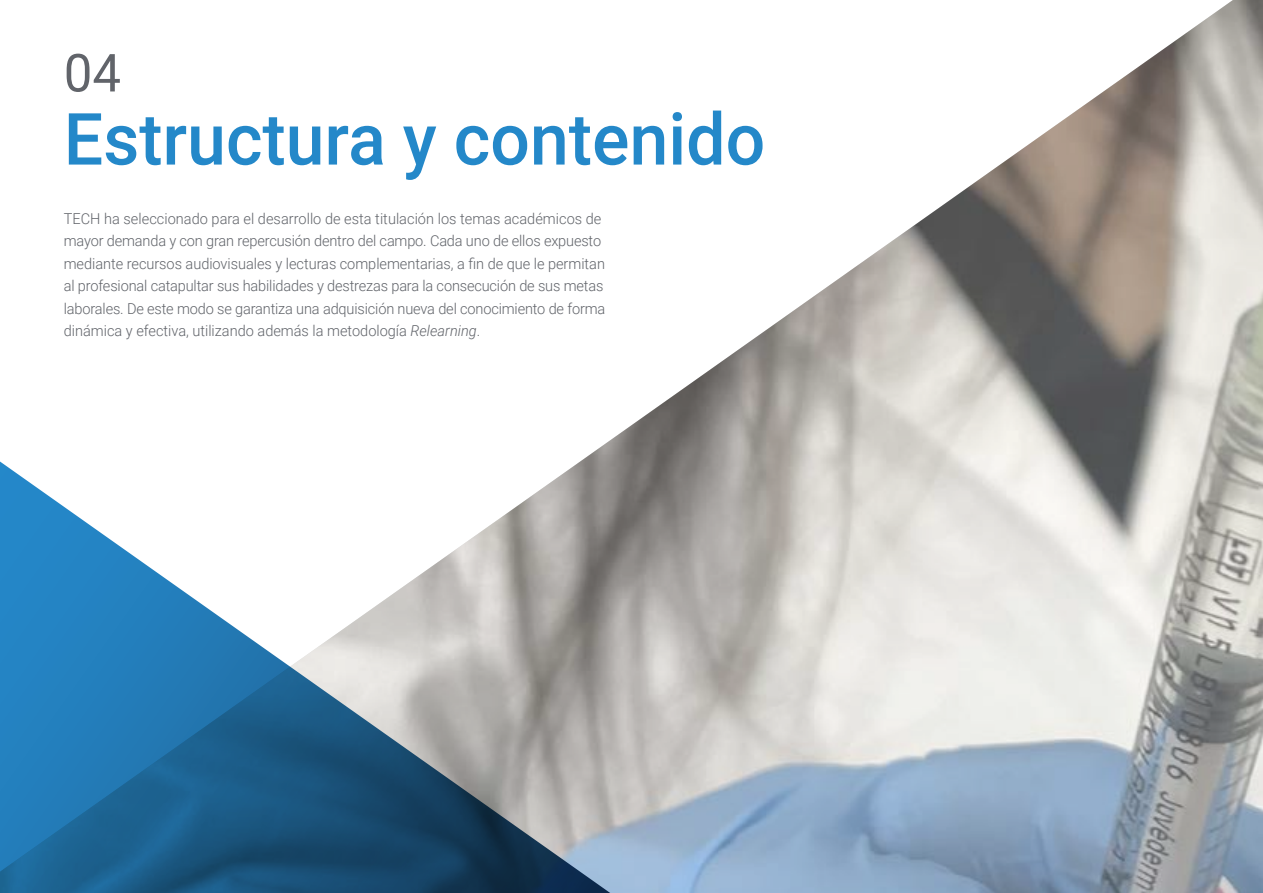
<style>
.page{position:relative;width:1263px;height:893px;background:#fff}
.page>*{position:absolute;margin:0;border:0;box-sizing:border-box;transform-origin:0 0}
.t1{font:500 72px "Roboto";color:#2488c9}
.t2{font:52.5px "Roboto";color:#61646a}
.t3{font:300 15px/22.5px "Roboto";letter-spacing:-.01em;color:#61646a}
.s1{font-style:italic}
</style>
<div class="page">
<img style="left:602px;top:0;width:661px;height:893px">
<svg style="left:0;top:446px;width:640px;height:447px"></svg>
<h2 class="t2" style="left:64px;top:36px;width:59px">04</h2>
<h1 class="t1" style="left:64px;top:89px;width:703px">Estructura y contenido</h1>
<p class="t3" style="left:64px;top:207px;width:543px">TECH ha seleccionado para el desarrollo de esta titulación los temas académicos de mayor demanda y con gran repercusión dentro del campo. Cada uno de ellos expuesto mediante recursos audiovisuales y lecturas complementarias, a fin de que le permitan al profesional catapultar sus habilidades y destrezas para la consecución de sus metas laborales. De este modo se garantiza una adquisición nueva del conocimiento de forma dinámica y efectiva, utilizando además la metodología <span class="s1">Relearning</span>.</p>
</div>
